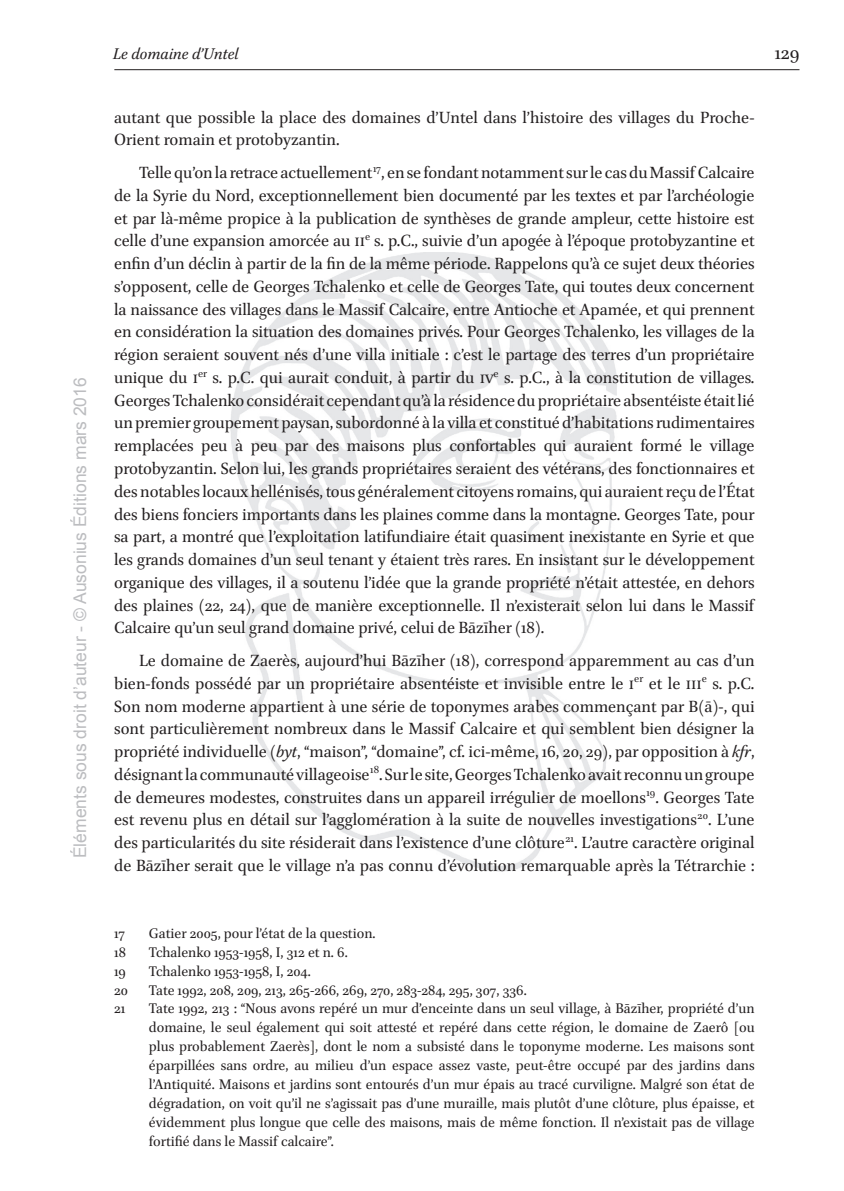
<style>
.page{position:relative;width:844px;height:1191px;background:#fff}
.page>*{position:absolute;margin:0;border:0;box-sizing:border-box;transform-origin:0 0}
.t1{font:21px "Brill";color:#231f20}
.t2{font:18.38px/22.8px "Brill";letter-spacing:-.005em;color:#231f20;text-align:justify}
.t3{font:17.5px "Arial";color:#bcbdc0}
.t4{font:italic 17.5px "Brill";color:#231f20}
.t5{font:15.75px/18.9px "Brill";color:#231f20;text-align:justify}
.s1{font-style:italic}
</style>
<div class="page">
<hr style="left:114px;top:69px;width:685px;height:1px;background:#231f20">
<img style="left:230px;top:252px;width:387px;height:620px">
<p class="t3" style="left:68px;top:858px;width:482px;rotate:-90deg">Éléments sous droit d’auteur - © Ausonius Éditions mars 2016</p>
<p class="t4" style="left:113px;top:42px;width:127px">Le domaine d’Untel</p>
<p class="t1" style="left:774px;top:39px;width:26px">129</p>
<p class="t2" style="left:114px;top:107px;width:641px">autant que possible la place des domaines d’Untel dans l’histoire des villages du Proche-<br>Orient romain et protobyzantin.</p>
<p class="t2" style="left:114px;top:162px;width:642px;text-indent:25px">Telle qu’on la retrace actuellement<sup>17</sup>, en se fondant notamment sur le cas du Massif Calcaire de la Syrie du Nord, exceptionnellement bien documenté par les textes et par l’archéologie et par là-même propice à la publication de synthèses de grande ampleur, cette histoire est celle d’une expansion amorcée au ii<sup>e</sup> s. p.C., suivie d’un apogée à l’époque protobyzantine et enfin d’un déclin à partir de la fin de la même période. Rappelons qu’à ce sujet deux théories s’opposent, celle de Georges Tchalenko et celle de Georges Tate, qui toutes deux concernent la naissance des villages dans le Massif Calcaire, entre Antioche et Apamée, et qui prennent en considération la situation des domaines privés. Pour Georges Tchalenko, les villages de la région seraient souvent nés d’une villa initiale : c’est le partage des terres d’un propriétaire unique du i<sup>er</sup> s. p.C. qui aurait conduit, à partir du iv<sup>e</sup> s. p.C., à la constitution de villages.<br>Georges Tchalenko considérait cependant qu’à la résidence du propriétaire absentéiste était lié un premier groupement paysan, subordonné à la villa et constitué d’habitations rudimentaires remplacées peu à peu par des maisons plus confortables qui auraient formé le village protobyzantin. Selon lui, les grands propriétaires seraient des vétérans, des fonctionnaires et des notables locaux hellénisés, tous généralement citoyens romains, qui auraient reçu de l’État des biens fonciers importants dans les plaines comme dans la montagne. Georges Tate, pour sa part, a montré que l’exploitation latifundiaire était quasiment inexistante en Syrie et que les grands domaines d’un seul tenant y étaient très rares. En insistant sur le développement organique des villages, il a soutenu l’idée que la grande propriété n’était attestée, en dehors des plaines (22, 24), que de manière exceptionnelle. Il n’existerait selon lui dans le Massif Calcaire qu’un seul grand domaine privé, celui de Bāzīher (18).</p>
<p class="t2" style="left:114px;top:650px;width:641px;text-indent:25px">Le domaine de Zaerès, aujourd’hui Bāzīher (18), correspond apparemment au cas d’un bien-fonds possédé par un propriétaire absentéiste et invisible entre le i<sup>er</sup> et le iii<sup>e</sup> s. p.C.<br>Son nom moderne appartient à une série de toponymes arabes commençant par B(ā)-, qui sont particulièrement nombreux dans le Massif Calcaire et qui semblent bien désigner la propriété individuelle (<span class="s1">byt</span>, “maison”, “domaine”, cf. ici-même, 16, 20, 29), par opposition à <span class="s1">kfr</span>, désignant la communauté villageoise<sup>18</sup>. Sur le site, Georges Tchalenko avait reconnu un groupe de demeures modestes, construites dans un appareil irrégulier de moellons<sup>19</sup>. Georges Tate est revenu plus en détail sur l’agglomération à la suite de nouvelles investigations<sup>20</sup>. L’une des particularités du site résiderait dans l’existence d’une clôture<sup>21</sup>. L’autre caractère original de Bāzīher serait que le village n’a pas connu d’évolution remarquable après la Tétrarchie :</p>
<p class="t5" style="left:114px;top:924px;width:13px">17</p>
<p class="t5" style="left:149px;top:924px;width:228px">Gatier 2005, pour l’état de la question.</p>
<p class="t5" style="left:114px;top:943px;width:13px">18</p>
<p class="t5" style="left:149px;top:943px;width:200px">Tchalenko 1953-1958, I, 312 et n. 6.</p>
<p class="t5" style="left:114px;top:962px;width:13px">19</p>
<p class="t5" style="left:149px;top:962px;width:163px">Tchalenko 1953-1958, I, 204.</p>
<p class="t5" style="left:114px;top:981px;width:15px">20</p>
<p class="t5" style="left:149px;top:981px;width:379px">Tate 1992, 208, 209, 213, 265-266, 269, 270, 283-284, 295, 307, 336.</p>
<p class="t5" style="left:114px;top:1000px;width:13px">21</p>
<p class="t5" style="left:149px;top:1000px;width:607px">Tate 1992, 213 : “Nous avons repéré un mur d’enceinte dans un seul village, à Bāzīher, propriété d’un domaine, le seul également qui soit attesté et repéré dans cette région, le domaine de Zaerô [ou plus probablement Zaerès], dont le nom a subsisté dans le toponyme moderne. Les maisons sont éparpillées sans ordre, au milieu d’un espace assez vaste, peut-être occupé par des jardins dans l’Antiquité. Maisons et jardins sont entourés d’un mur épais au tracé curviligne. Malgré son état de dégradation, on voit qu’il ne s’agissait pas d’une muraille, mais plutôt d’une clôture, plus épaisse, et évidemment plus longue que celle des maisons, mais de même fonction. Il n’existait pas de village fortifié dans le Massif calcaire”.</p>
</div>
